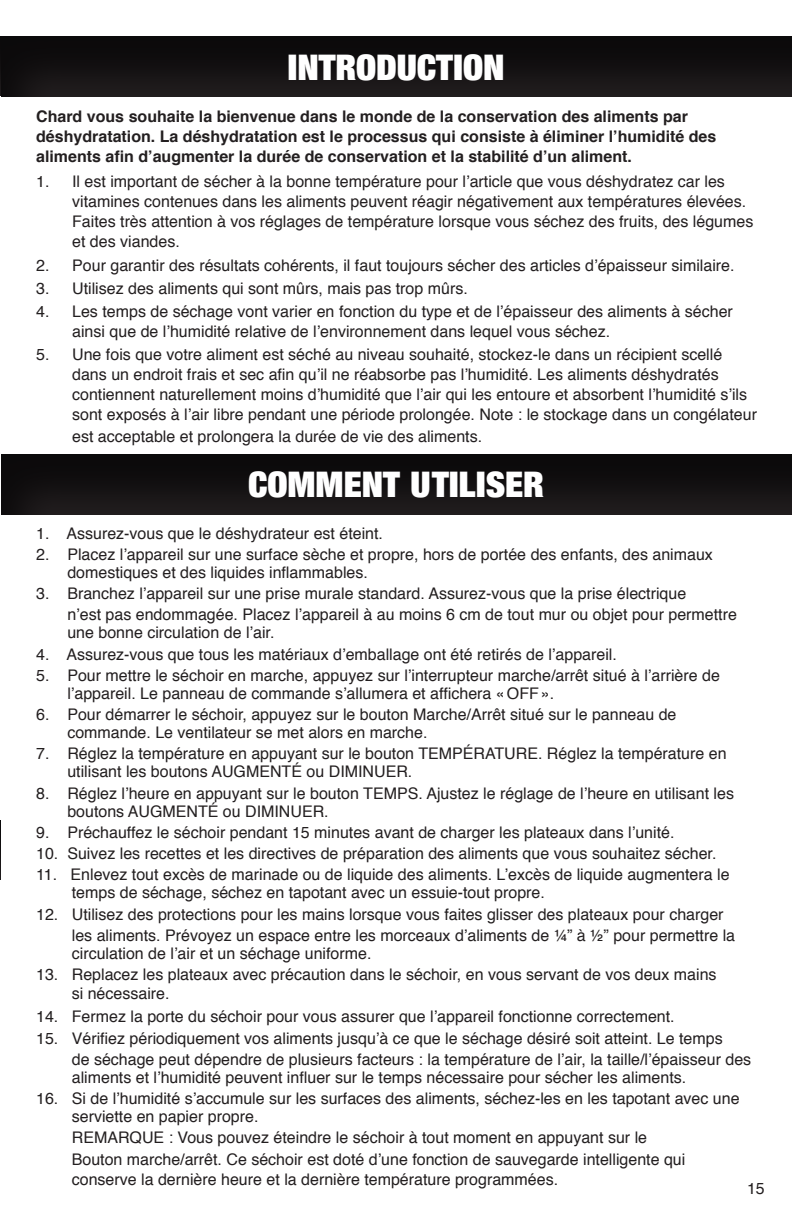
<style>
.page{position:relative;width:792px;height:1224px;background:#fff}
.page>*{position:absolute;margin:0;border:0;box-sizing:border-box;transform-origin:0 0}
.Page_Headers{font:38px "Sans Extra Black Condensed DTC";color:#fff}
.bullets_numbers{font:16px/18px "Helvetica";color:#231f20}
.copy{font:700 16px/20px "Helvetica";color:#231f20}
.copy_bullet_points_i{font:16px "Helvetica";color:#231f20}
</style>
<div class="page">
<hr style="left:0;top:817px;width:1px;height:64px;background:#231f20;opacity:.75">
<div style="left:0;top:33px;width:792px;height:64px;background:#231f20;opacity:.75"></div>
<div style="left:0;top:451px;width:792px;height:64px;background:#231f20;opacity:.75"></div>
<p class="Page_Headers" style="left:287px;top:45px;width:219px">INTRODUCTION</p>
<p class="copy" style="left:36px;top:107px;width:682px">Chard vous souhaite la bienvenue dans le monde de la conservation des aliments par déshydratation. La déshydratation est le processus qui consiste à éliminer l’humidité des aliments afin d’augmenter la durée de conservation et la stabilité d’un aliment.</p>
<p class="bullets_numbers" style="left:72px;top:172px;width:683px;line-height:20px;text-indent:-36px">1. Il est important de sécher à la bonne température pour l’article que vous déshydratez car les vitamines contenues dans les aliments peuvent réagir négativement aux températures élevées.<br>Faites très attention à vos réglages de température lorsque vous séchez des fruits, des légumes et des viandes.</p>
<p class="bullets_numbers" style="left:36px;top:257px;width:700px">2. Pour garantir des résultats cohérents, il faut toujours sécher des articles d’épaisseur similaire.</p>
<p class="bullets_numbers" style="left:36px;top:280px;width:433px">3. Utilisez des aliments qui sont mûrs, mais pas trop mûrs.</p>
<p class="bullets_numbers" style="left:72px;top:302px;width:662px;line-height:20px;text-indent:-36px">4. Les temps de séchage vont varier en fonction du type et de l’épaisseur des aliments à sécher ainsi que de l’humidité relative de l’environnement dans lequel vous séchez.</p>
<p class="bullets_numbers" style="left:72px;top:345px;width:686px;line-height:20px;text-indent:-36px">5. Une fois que votre aliment est séché au niveau souhaité, stockez-le dans un récipient scellé dans un endroit frais et sec afin qu’il ne réabsorbe pas l’humidité. Les aliments déshydratés contiennent naturellement moins d’humidité que l’air qui les entoure et absorbent l’humidité s’ils sont exposés à l’air libre pendant une période prolongée. Note : le stockage dans un congélateur</p>
<p class="bullets_numbers" style="left:72px;top:428px;width:411px">est acceptable et prolongera la durée de vie des aliments.</p>
<p class="Page_Headers" style="left:248px;top:461px;width:297px">COMMENT UTILISER</p>
<p class="bullets_numbers" style="left:36px;top:525px;width:348px">1. Assurez-vous que le déshydrateur est éteint.</p>
<p class="bullets_numbers" style="left:67px;top:546px;width:647px;text-indent:-31px">2. Placez l’appareil sur une surface sèche et propre, hors de portée des enfants, des animaux domestiques et des liquides inflammables.</p>
<p class="bullets_numbers" style="left:36px;top:585px;width:652px">3. Branchez l’appareil sur une prise murale standard. Assurez-vous que la prise électrique</p>
<p class="bullets_numbers" style="left:67px;top:606px;width:671px">n’est pas endommagée. Placez l’appareil à au moins 6 cm de tout mur ou objet pour permettre une bonne circulation de l’air.</p>
<p class="bullets_numbers" style="left:36px;top:645px;width:582px">4. Assurez-vous que tous les matériaux d’emballage ont été retirés de l’appareil.</p>
<p class="bullets_numbers" style="left:67px;top:667px;width:654px;text-indent:-31px">5. Pour mettre le séchoir en marche, appuyez sur l’interrupteur marche/arrêt situé à l’arrière de l’appareil. Le panneau de commande s’allumera et affichera «OFF».</p>
<p class="bullets_numbers" style="left:67px;top:706px;width:611px;text-indent:-31px">6. Pour démarrer le séchoir, appuyez sur le bouton Marche/Arrêt situé sur le panneau de commande. Le ventilateur se met alors en marche.</p>
<p class="bullets_numbers" style="left:67px;top:745px;width:661px;text-indent:-31px">7. Réglez la température en appuyant sur le bouton TEMPÉRATURE. Réglez la température en utilisant les boutons AUGMENTÉ ou DIMINUER.</p>
<p class="bullets_numbers" style="left:67px;top:784px;width:668px;text-indent:-31px">8. Réglez l’heure en appuyant sur le bouton TEMPS. Ajustez le réglage de l’heure en utilisant les boutons AUGMENTÉ ou DIMINUER.</p>
<p class="bullets_numbers" style="left:36px;top:824px;width:640px">9. Préchauffez le séchoir pendant 15 minutes avant de charger les plateaux dans l’unité.</p>
<p class="bullets_numbers" style="left:36px;top:845px;width:682px">10. Suivez les recettes et les directives de préparation des aliments que vous souhaitez sécher.</p>
<p class="bullets_numbers" style="left:72px;top:866px;width:659px;text-indent:-36px">11. Enlevez tout excès de marinade ou de liquide des aliments. L’excès de liquide augmentera le temps de séchage, séchez en tapotant avec un essuie-tout propre.</p>
<p class="bullets_numbers" style="left:36px;top:905px;width:689px">12. Utilisez des protections pour les mains lorsque vous faites glisser des plateaux pour charger</p>
<p class="bullets_numbers" style="left:72px;top:927px;width:665px">les aliments. Prévoyez un espace entre les morceaux d’aliments de ¼” à ½” pour permettre la circulation de l’air et un séchage uniforme.</p>
<p class="bullets_numbers" style="left:36px;top:966px;width:682px">13. Replacez les plateaux avec précaution dans le séchoir, en vous servant de vos deux mains</p>
<p class="bullets_numbers" style="left:72px;top:985px;width:99px">si nécessaire.</p>
<p class="bullets_numbers" style="left:36px;top:1008px;width:640px">14. Fermez la porte du séchoir pour vous assurer que l’appareil fonctionne correctement.</p>
<p class="bullets_numbers" style="left:36px;top:1030px;width:688px">15. Vérifiez périodiquement vos aliments jusqu’à ce que le séchage désiré soit atteint. Le temps</p>
<p class="bullets_numbers" style="left:72px;top:1051px;width:681px">de séchage peut dépendre de plusieurs facteurs : la température de l’air, la taille/l’épaisseur des aliments et l’humidité peuvent influer sur le temps nécessaire pour sécher les aliments.</p>
<p class="bullets_numbers" style="left:72px;top:1090px;width:669px;text-indent:-36px">16. Si de l’humidité s’accumule sur les surfaces des aliments, séchez-les en les tapotant avec une serviette en papier propre.</p>
<p class="bullets_numbers" style="left:72px;top:1129px;width:577px">REMARQUE : Vous pouvez éteindre le séchoir à tout moment en appuyant sur le</p>
<p class="bullets_numbers" style="left:72px;top:1151px;width:615px">Bouton marche/arrêt. Ce séchoir est doté d’une fonction de sauvegarde intelligente qui</p>
<p class="bullets_numbers" style="left:72px;top:1171px;width:488px">conserve la dernière heure et la dernière température programmées.</p>
<p class="copy_bullet_points_i" style="left:747px;top:1176px;width:19px">15</p>
</div>
